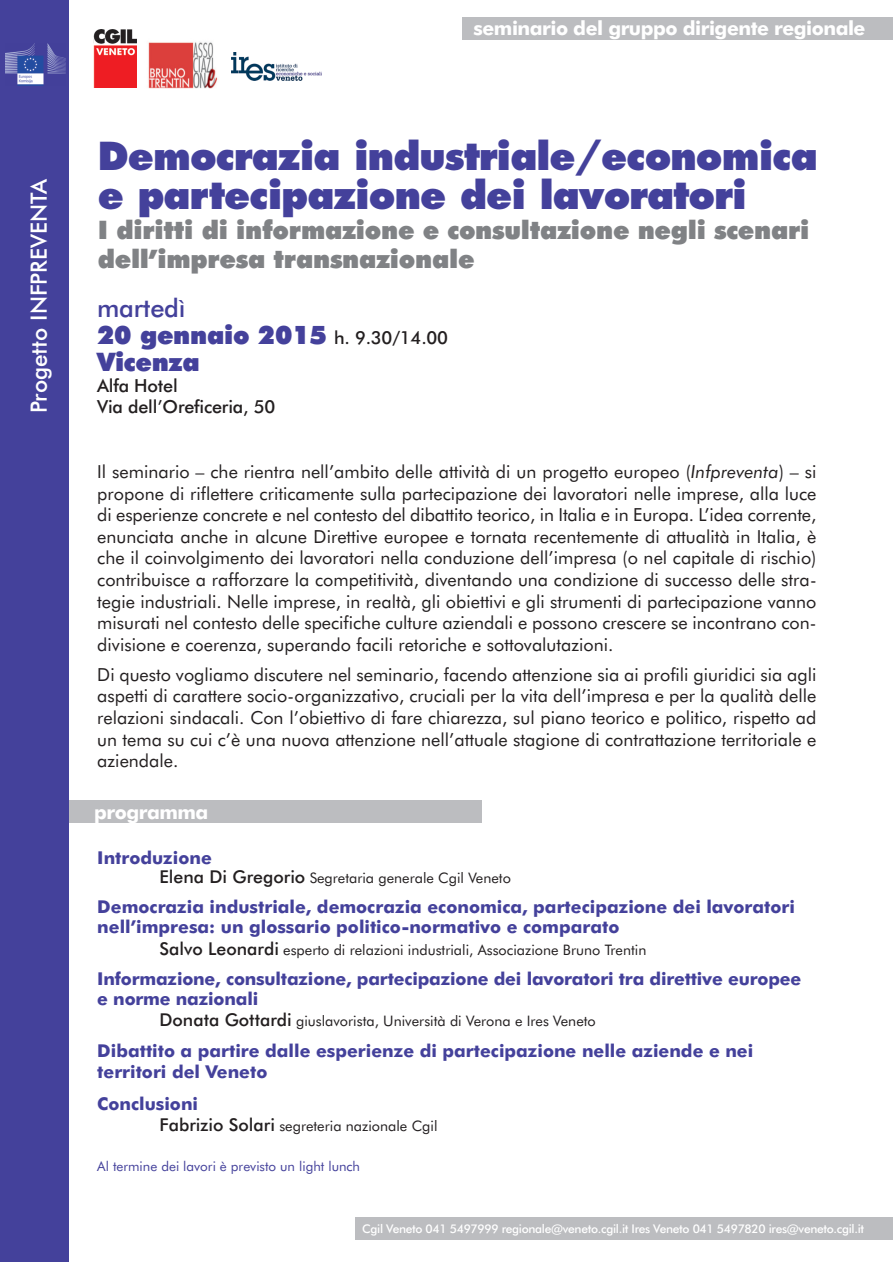
<style>
.page{position:relative;width:893px;height:1263px;background:#fff}
.page>*{position:absolute;margin:0;border:0;box-sizing:border-box;transform-origin:0 0}
.t1{font:800 37.5px/39px "Futura Std";letter-spacing:-.025em;color:#44419b}
.t2{font:900 25.5px/29.7px "Futura BT";letter-spacing:-.01em;color:#808285}
.t3{font:900 25.5px/27px "Futura BT";letter-spacing:-.01em;color:#44419b}
.t4{font:500 22.5px "Futura BT";color:#fff}
.t5{font:700 19.5px "Futura BT";letter-spacing:-.025em;color:#fff}
.t6{font:18px/21.6px "Futura BT";color:#231f20;text-align:justify}
.t7{font:500 18px/21px "Futura BT";letter-spacing:-.01em;color:#231f20}
.t8{font:700 17.7px/19.4px "Futura BT";color:#44419b}
.t9{font:14.55px "Futura BT";color:#231f20}
.t10{font:13.5px "Futura BT";color:#44419b}
.t11{font:500 12px "Futura BT";letter-spacing:-.025em;color:#fff}
.s1{font-weight:500}
.s2{font-weight:500;font-size:18px;color:#231f20}
.s3{font-style:italic}
.s4{font-weight:500;font-size:17.7px}
</style>
<div class="page">
<div style="left:16px;top:801px;width:466px;height:22px;background:#bcbdc0"></div>
<div style="left:0;top:0;width:68px;height:1261px;background:#44419b"></div>
<svg style="left:93px;top:35px;width:44px;height:52px"></svg>
<img style="left:94px;top:30px;width:42px;height:57px">
<div style="left:462px;top:17px;width:431px;height:22px;background:#bcbdc0"></div>
<img style="left:148px;top:42px;width:70px;height:47px">
<img style="left:231px;top:52px;width:91px;height:29px">
<img style="left:5px;top:44px;width:60px;height:41px">
<div style="left:355px;top:1217px;width:538px;height:23px;background:#bcbdc0"></div>
<p class="t4" style="left:26px;top:413px;width:236px;rotate:-90deg">Progetto INFPREVENTA</p>
<p class="t5" style="left:474px;top:17px;width:393px">seminario del gruppo dirigente regionale</p>
<h1 class="t1" style="left:98px;top:139px;width:722px">Democrazia industriale/economica e partecipazione dei lavoratori</h1>
<h2 class="t2" style="left:98px;top:215px;width:713px">I diritti di informazione e consultazione negli scenari dell’impresa transnazionale</h2>
<h2 class="t3" style="left:97px;top:294px;width:353px"><span class="s1">martedì<br></span>20 gennaio 2015 <span class="s2">h. 9.30/14.00<br></span>Vicenza</h2>
<p class="t7" style="left:97px;top:375px;width:180px">Alfa Hotel<br>Via dell’Oreficeria, 50</p>
<p class="t6" style="left:97px;top:461px;width:721px">Il seminario – che rientra nell’ambito delle attività di un progetto europeo (<span class="s3">Infpreventa</span>) – si propone di riflettere criticamente sulla partecipazione dei lavoratori nelle imprese, alla luce di esperienze concrete e nel contesto del dibattito teorico, in Italia e in Europa. L’idea corrente, enunciata anche in alcune Direttive europee e tornata recentemente di attualità in Italia, è che il coinvolgimento dei lavoratori nella conduzione dell’impresa (o nel capitale di rischio) contribuisce a rafforzare la competitività, diventando una condizione di successo delle stra&shy;tegie industriali. Nelle imprese, in realtà, gli obiettivi e gli strumenti di partecipazione vanno misurati nel contesto delle specifiche culture aziendali e possono crescere se incontrano con&shy;divisione e coerenza, superando facili retoriche e sottovalutazioni.</p>
<p class="t6" style="left:97px;top:664px;width:721px">Di questo vogliamo discutere nel seminario, facendo attenzione sia ai profili giuridici sia agli aspetti di carattere socio-organizzativo, cruciali per la vita dell’impresa e per la qualità delle relazioni sindacali. Con l’obiettivo di fare chiarezza, sul piano teorico e politico, rispetto ad un tema su cui c’è una nuova attenzione nell’attuale stagione di contrattazione territoriale e aziendale.</p>
<p class="t5" style="left:94px;top:800px;width:116px">programma</p>
<p class="t8" style="left:97px;top:848px;width:116px">Introduzione</p>
<p class="t9" style="left:159px;top:870px;width:353px"><span class="s4">Elena Di Gregorio</span> Segretaria generale Cgil Veneto</p>
<p class="t8" style="left:97px;top:898px;width:699px">Democrazia industriale, democrazia economica, partecipazione dei lavoratori nell’impresa: un glossario politico-normativo e comparato</p>
<p class="t9" style="left:159px;top:942px;width:489px"><span class="s4">Salvo Leonardi</span> esperto di relazioni industriali, Associazione Bruno Trentin</p>
<p class="t8" style="left:97px;top:969px;width:705px">Informazione, consultazione, partecipazione dei lavoratori tra direttive europee e norme nazionali</p>
<p class="t9" style="left:159px;top:1012px;width:438px"><span class="s4">Donata Gottardi</span> giuslavorista, Università di Verona e Ires Veneto</p>
<p class="t8" style="left:97px;top:1040px;width:657px;line-height:21px">Dibattito a partire dalle esperienze di partecipazione nelle aziende e nei territori del Veneto</p>
<p class="t8" style="left:97px;top:1094px;width:102px">Conclusioni</p>
<p class="t9" style="left:159px;top:1117px;width:280px"><span class="s4">Fabrizio Solari</span> segreteria nazionale Cgil</p>
<p class="t10" style="left:97px;top:1158px;width:264px">Al termine dei lavori è previsto un light lunch</p>
<p class="t11" style="left:362px;top:1222px;width:504px">Cgil Veneto 041 5497999 regionale@veneto.cgil.it Ires Veneto 041 5497820 ires@veneto.cgil.it</p>
</div>
